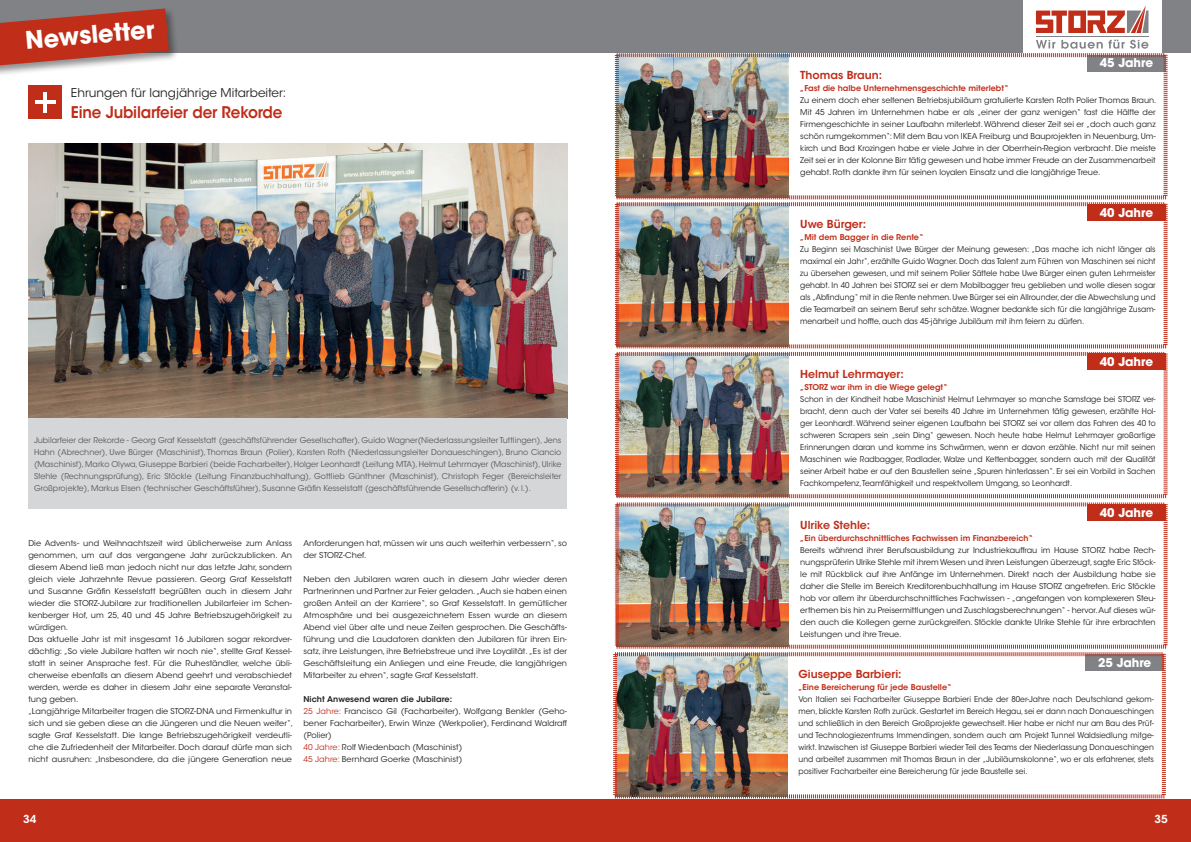
<style>
.page{position:relative;width:1191px;height:842px;background:#fff}
.page>*{position:absolute;margin:0;border:0;box-sizing:border-box;transform-origin:0 0}
.t1{font:700 24.1px "ITC Avant Garde Std";color:#fff}
.t2{font:600 16px "ITC Avant Garde Std";letter-spacing:-.01em;color:#c02d19;scale:.94 1}
.t3{font:700 12px "ITC Avant Garde Std";color:#fff}
.t4{font:12px "ITC Avant Garde Std";color:#231f20}
.t5{font:600 11px "ITC Avant Garde Std";color:#c02d19}
.t6{font:600 11px "ITC Avant Garde Std";color:#fff}
.t7{font:8px/12px "ITC Avant Garde Std";letter-spacing:.01em;color:#231f20}
.t8{font:8px/12px "ITC Avant Garde Std";letter-spacing:.01em;color:#231f20;text-align:justify;scale:.95 1}
.t9{font:8px/12px "ITC Avant Garde Std";color:#57585a;text-align:justify}
.t10{font:600 8px "ITC Avant Garde Std";color:#c02d19}
.s1{font-weight:600}
.s2{color:#c02d19}
</style>
<div class="page">
<div style="left:587px;top:0;width:604px;height:53px;background:#808285"></div>
<div style="left:1023px;top:0;width:139px;height:57px;background:#fff"></div>
<hr style="left:1036px;top:36px;width:112px;height:1px;background:#808285">
<svg style="left:1036px;top:40px;width:19px;height:8px"></svg>
<svg style="left:1061px;top:40px;width:41px;height:9px"></svg>
<svg style="left:1108px;top:40px;width:16px;height:9px"></svg>
<svg style="left:1130px;top:40px;width:18px;height:9px"></svg>
<svg style="left:1036px;top:5px;width:112px;height:28px"></svg>
<div style="left:587px;top:799px;width:604px;height:43px;background:#c02d19"></div>
<div style="left:0;top:0;width:604px;height:53px;background:#808285"></div>
<div style="left:0;top:799px;width:604px;height:43px;background:#c02d19"></div>
<div style="left:0;top:6px;width:179px;height:72px;background:#231f20;opacity:.5"></div>
<svg style="left:0;top:9px;width:169px;height:58px;background:#b84e40"></svg>
<div style="left:28px;top:85px;width:34px;height:34px;background:#c02d19"></div>
<hr style="left:43px;top:92px;width:4px;height:20px;background:#fff">
<hr style="left:35px;top:101px;width:21px;height:3px;background:#fff">
<img style="left:28px;top:143px;width:539px;height:275px">
<div style="left:28px;top:418px;width:539px;height:91px;background:#d5d6d8"></div>
<img style="left:614px;top:202px;width:554px;height:147px">
<img style="left:614px;top:351px;width:554px;height:148px">
<img style="left:614px;top:53px;width:554px;height:147px">
<img style="left:614px;top:502px;width:554px;height:147px">
<img style="left:613px;top:652px;width:553px;height:147px">
<h1 class="t1" style="left:24px;top:25px;width:131px;rotate:-5deg">Newsletter</h1>
<h3 class="t4" style="left:71px;top:85px;width:217px">Ehrungen für langjährige Mitarbeiter:</h3>
<h2 class="t2" style="left:71px;top:103px;width:227px">Eine Jubilarfeier der Rekorde</h2>
<p class="t9" style="left:34px;top:434px;width:529px">Jubilarfeier der Rekorde - Georg Graf Kesselstatt (geschäftsführender Gesellschafter), Guido Wagner(Niederlassungsleiter Tuttlingen), Jens Hahn (Abrechner), Uwe Bürger (Maschinist), Thomas Braun (Polier), Karsten Roth (Niederlassungsleiter Donaueschingen), Bruno Ciancio (Maschinist), Marko Olywa, Giuseppe Barbieri (beide Facharbeiter), Holger Leonhardt (Leitung MTA), Helmut Lehrmayer (Maschinist), Ulrike Stehle (Rechnungsprüfung), Eric Stöckle (Leitung Finanzbuchhaltung), Gottlieb Günthner (Maschinist), Christoph Feger (Bereichsleiter Großprojekte), Markus Elsen (technischer Geschäftsführer), Susanne Gräfin Kesselstatt (geschäftsführende Gesellschafterin) (v. l.).</p>
<p class="t7" style="left:28px;top:537px;width:266px">Die Advents- und Weihnachtszeit wird üblicherweise zum Anlass genommen, um auf das vergangene Jahr zurückzublicken. An diesem Abend ließ man jedoch nicht nur das letzte Jahr, sondern gleich viele Jahrzehnte Revue passieren. Georg Graf Kesselstatt und Susanne Gräfin Kesselstatt begrüßten auch in diesem Jahr wieder die STORZ-Jubilare zur traditionellen Jubilarfeier im Schen&shy;kenberger Hof, um 25, 40 und 45 Jahre Betriebszugehörigkeit zu würdigen.<br>Das aktuelle Jahr ist mit insgesamt 16 Jubilaren sogar rekordver&shy;dächtig: „So viele Jubilare hatten wir noch nie“, stellte Graf Kessel&shy;statt in seiner Ansprache fest. Für die Ruheständler, welche übli&shy;cherweise ebenfalls an diesem Abend geehrt und verabschiedet werden, werde es daher in diesem Jahr eine separate Veranstal&shy;tung geben.<br>„Langjährige Mitarbeiter tragen die STORZ-DNA und Firmenkultur in sich und sie geben diese an die Jüngeren und die Neuen weiter“, sagte Graf Kesselstatt. Die lange Betriebszugehörigkeit verdeutli&shy;che die Zufriedenheit der Mitarbeiter. Doch darauf dürfe man sich nicht ausruhen: „Insbesondere, da die jüngere Generation neue</p>
<p class="t7" style="left:303px;top:537px;width:265px">Anforderungen hat, müssen wir uns auch weiterhin verbessern“, so der STORZ-Chef.</p>
<p class="t7" style="left:303px;top:573px;width:265px;text-align:justify">Neben den Jubilaren waren auch in diesem Jahr wieder deren Partnerinnen und Partner zur Feier geladen. „Auch sie haben einen großen Anteil an der Karriere“, so Graf Kesselstatt. In gemütlicher Atmosphäre und bei ausgezeichnetem Essen wurde an diesem Abend viel über alte und neue Zeiten gesprochen. Die Geschäfts&shy;führung und die Laudatoren dankten den Jubilaren für ihren Ein&shy;satz, ihre Leistungen, ihre Betriebstreue und ihre Loyalität. „Es ist der Geschäftsleitung ein Anliegen und eine Freude, die langjährigen Mitarbeiter zu ehren“, sagte Graf Kesselstatt.</p>
<p class="t7" style="left:303px;top:693px;width:265px"><span class="s1">Nicht Anwesend waren die Jubilare:<br></span><span class="s2">25 Jahre:</span> Francisco Gil (Facharbeiter), Wolfgang Benkler (Geho&shy;bener Facharbeiter), Erwin Winze (Werkpolier), Ferdinand Waldraff (Polier)<br><span class="s2">40 Jahre:</span> Rolf Wiedenbach (Maschinist)<br><span class="s2">45 Jahre:</span> Bernhard Goerke (Maschinist)</p>
<h3 class="t3" style="left:1099px;top:55px;width:55px">45 Jahre</h3>
<h3 class="t5" style="left:800px;top:68px;width:83px">Thomas Braun:</h3>
<p class="t10" style="left:800px;top:83px;width:209px">„Fast die halbe Unternehmensgeschichte miterlebt“</p>
<p class="t7" style="left:800px;top:95px;width:358px;text-align:justify">Zu einem doch eher seltenen Betriebsjubiläum gratulierte Karsten Roth Polier Thomas Braun.<br>Mit 45 Jahren im Unternehmen habe er als „einer der ganz wenigen“ fast die Hälfte der Firmengeschichte in seiner Laufbahn miterlebt. Während dieser Zeit sei er „doch auch ganz schön rumgekommen“: Mit dem Bau von IKEA Freiburg und Bauprojekten in Neuenburg, Um&shy;kirch und Bad Krozingen habe er viele Jahre in der Oberrhein-Region verbracht. Die meiste Zeit sei er in der Kolonne Birr tätig gewesen und habe immer Freude an der Zusammenarbeit gehabt. Roth dankte ihm für seinen loyalen Einsatz und die langjährige Treue.</p>
<h3 class="t3" style="left:1099px;top:204px;width:55px">40 Jahre</h3>
<h3 class="t5" style="left:800px;top:217px;width:67px">Uwe Bürger:</h3>
<p class="t10" style="left:800px;top:232px;width:124px">„Mit dem Bagger in die Rente“</p>
<p class="t8" style="left:800px;top:244px;width:376px">Zu Beginn sei Maschinist Uwe Bürger der Meinung gewesen: „Das mache ich nicht länger als maximal ein Jahr“, erzählte Guido Wagner. Doch das Talent zum Führen von Maschinen sei nicht zu übersehen gewesen, und mit seinem Polier Sättele habe Uwe Bürger einen guten Lehrmeister gehabt. In 40 Jahren bei STORZ sei er dem Mobilbagger treu geblieben und wolle diesen sogar als „Abfindung“ mit in die Rente nehmen. Uwe Bürger sei ein Allrounder, der die Abwechslung und die Teamarbeit an seinem Beruf sehr schätze. Wagner bedankte sich für die langjährige Zusam&shy;menarbeit und hoffte, auch das 45-jährige Jubiläum mit ihm feiern zu dürfen.</p>
<h3 class="t3" style="left:1099px;top:354px;width:55px">40 Jahre</h3>
<h3 class="t5" style="left:800px;top:367px;width:105px">Helmut Lehrmayer:</h3>
<p class="t10" style="left:800px;top:382px;width:149px">„STORZ war ihm in die Wiege gelegt“</p>
<p class="t8" style="left:800px;top:393px;width:376px">Schon in der Kindheit habe Maschinist Helmut Lehrmayer so manche Samstage bei STORZ ver&shy;bracht, denn auch der Vater sei bereits 40 Jahre im Unternehmen tätig gewesen, erzählte Hol&shy;ger Leonhardt. Während seiner eigenen Laufbahn bei STORZ sei vor allem das Fahren des 40 to schweren Scrapers sein „sein Ding“ gewesen. Noch heute habe Helmut Lehrmayer großartige Erinnerungen daran und komme ins Schwärmen, wenn er davon erzähle. Nicht nur mit seinen Maschinen wie Radbagger, Radlader, Walze und Kettenbagger, sondern auch mit der Qualität seiner Arbeit habe er auf den Baustellen seine „Spuren hinterlassen“. Er sei ein Vorbild in Sachen Fachkompetenz, Teamfähigkeit und respektvollem Umgang, so Leonhardt.</p>
<h3 class="t3" style="left:1099px;top:505px;width:55px">40 Jahre</h3>
<h3 class="t5" style="left:800px;top:518px;width:71px">Ulrike Stehle:</h3>
<p class="t10" style="left:800px;top:533px;width:234px">„Ein überdurchschnittliches Fachwissen im Finanzbereich“</p>
<p class="t7" style="left:800px;top:544px;width:357px;text-align:justify">Bereits während ihrer Berufsausbildung zur Industriekauffrau im Hause STORZ habe Rech&shy;nungsprüferin Ulrike Stehle mit ihrem Wesen und ihren Leistungen überzeugt, sagte Eric Stöck&shy;le mit Rückblick auf ihre Anfänge im Unternehmen. Direkt nach der Ausbildung habe sie daher die Stelle im Bereich Kreditorenbuchhaltung im Hause STORZ angetreten. Eric Stöckle hob vor allem ihr überdurchschnittliches Fachwissen - „angefangen von komplexeren Steu&shy;erthemen bis hin zu Preisermittlungen und Zuschlagsberechnungen“ - hervor. Auf dieses wür&shy;den auch die Kollegen gerne zurückgreifen. Stöckle dankte Ulrike Stehle für ihre erbrachten Leistungen und ihre Treue.</p>
<h3 class="t3" style="left:1098px;top:654px;width:55px">25 Jahre</h3>
<h3 class="t5" style="left:798px;top:667px;width:105px">Giuseppe Barbieri:</h3>
<p class="t10" style="left:798px;top:682px;width:154px">„Eine Bereicherung für jede Baustelle“</p>
<p class="t8" style="left:798px;top:694px;width:376px">Von Italien sei Facharbeiter Giuseppe Barbieri Ende der 80er-Jahre nach Deutschland gekom&shy;men, blickte Karsten Roth zurück. Gestartet im Bereich Hegau, sei er dann nach Donaueschingen und schließlich in den Bereich Großprojekte gewechselt. Hier habe er nicht nur am Bau des Prüf&shy;und Technologiezentrums Immendingen, sondern auch am Projekt Tunnel Waldsiedlung mitge&shy;wirkt. Inzwischen ist Giuseppe Barbieri wieder Teil des Teams der Niederlassung Donaueschingen und arbeitet zusammen mit Thomas Braun in der „Jubiläumskolonne“, wo er als erfahrener, stets positiver Facharbeiter eine Bereicherung für jede Baustelle sei.</p>
<h3 class="t6" style="left:23px;top:812px;width:15px">34</h3>
<h3 class="t6" style="left:1154px;top:812px;width:15px">35</h3>
</div>
